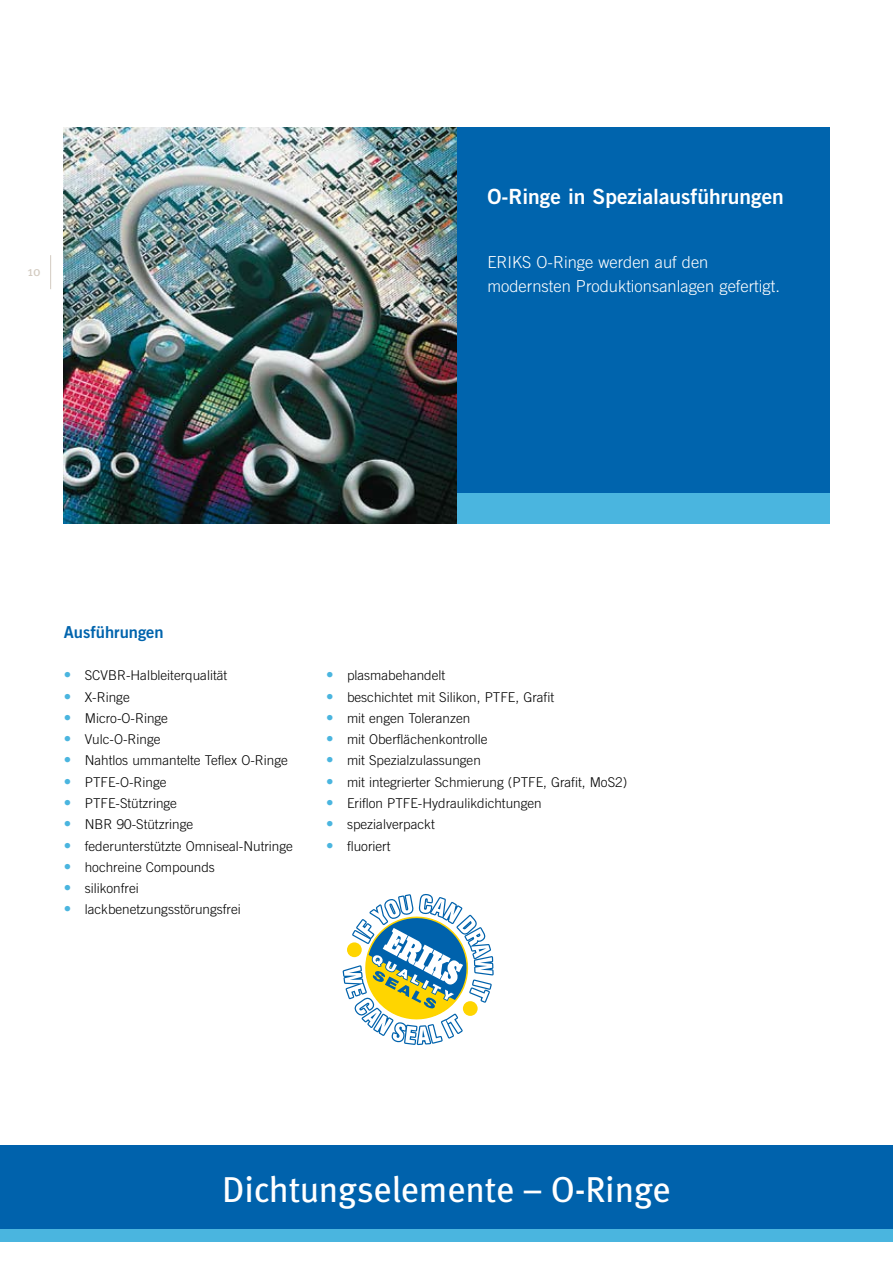
<style>
.page{position:relative;width:893px;height:1263px;background:#fff}
.page>*{position:absolute;margin:0;border:0;box-sizing:border-box;transform-origin:0 0}
.t1{font:36px "Meta";letter-spacing:-.005em;color:#fff}
.t2{font:21px "Trade Gothic LT Std Bd 2";color:#fff}
.t3{font:300 16.5px/24px "Trade Gothic LT Std";color:#fff}
.t4{font:16.5px "Trade Gothic LT Std Bd 2";color:#0064ad}
.t5{font:300 13.5px "Trade Gothic LT Std";color:#000}
.t6{font:13.5px "Meta";color:#d3cbc1}
.s1{font-size:15px;color:#4ab5df}
</style>
<div class="page">
<hr style="left:50px;top:255px;width:1px;height:34px;background:#d3cbc1">
<div style="left:0;top:1145px;width:893px;height:85px;background:#0062ac"></div>
<div style="left:0;top:1229px;width:893px;height:13px;background:#4ab5df"></div>
<img style="left:64px;top:128px;width:393px;height:396px">
<div style="left:457px;top:128px;width:372px;height:396px;background:#0064ad"></div>
<div style="left:457px;top:493px;width:372px;height:31px;background:#4ab5df"></div>
<svg style="left:342px;top:894px;width:152px;height:152px"></svg>
<p class="t6" style="left:27px;top:264px;width:15px">10</p>
<h2 class="t2" style="left:487px;top:183px;width:298px">O-Ringe in Spezialausführungen</h2>
<p class="t3" style="left:487px;top:250px;width:294px">ERIKS O-Ringe werden auf den modernsten Produktionsanlagen gefertigt.</p>
<p class="t4" style="left:64px;top:622px;width:101px">Ausführungen</p>
<p class="t5" style="left:64px;top:668px;width:165px"><span class="s1">•</span> SCVBR-Halbleiterqualität</p>
<p class="t5" style="left:64px;top:689px;width:68px"><span class="s1">•</span> X-Ringe</p>
<p class="t5" style="left:64px;top:710px;width:106px"><span class="s1">•</span> Micro-O-Ringe</p>
<p class="t5" style="left:64px;top:731px;width:98px"><span class="s1">•</span> Vulc-O-Ringe</p>
<p class="t5" style="left:64px;top:753px;width:226px"><span class="s1">•</span> Nahtlos ummantelte Teflex O-Ringe</p>
<p class="t5" style="left:64px;top:774px;width:104px"><span class="s1">•</span> PTFE-O-Ringe</p>
<p class="t5" style="left:64px;top:795px;width:115px"><span class="s1">•</span> PTFE-Stützringe</p>
<p class="t5" style="left:64px;top:816px;width:131px"><span class="s1">•</span> NBR 90-Stützringe</p>
<p class="t5" style="left:64px;top:838px;width:231px"><span class="s1">•</span> federunterstützte Omniseal-Nutringe</p>
<p class="t5" style="left:64px;top:859px;width:153px"><span class="s1">•</span> hochreine Compounds</p>
<p class="t5" style="left:64px;top:880px;width:76px"><span class="s1">•</span> silikonfrei</p>
<p class="t5" style="left:64px;top:901px;width:179px"><span class="s1">•</span> lackbenetzungsstörungsfrei</p>
<p class="t5" style="left:326px;top:668px;width:121px"><span class="s1">•</span> plasmabehandelt</p>
<p class="t5" style="left:326px;top:689px;width:230px"><span class="s1">•</span> beschichtet mit Silikon, PTFE, Grafit</p>
<p class="t5" style="left:326px;top:710px;width:146px"><span class="s1">•</span> mit engen Toleranzen</p>
<p class="t5" style="left:326px;top:731px;width:163px"><span class="s1">•</span> mit Oberflächenkontrolle</p>
<p class="t5" style="left:326px;top:753px;width:156px"><span class="s1">•</span> mit Spezialzulassungen</p>
<p class="t5" style="left:326px;top:774px;width:303px"><span class="s1">•</span> mit integrierter Schmierung (PTFE, Grafit, MoS2)</p>
<p class="t5" style="left:326px;top:795px;width:217px"><span class="s1">•</span> Eriflon PTFE-Hydraulikdichtungen</p>
<p class="t5" style="left:326px;top:816px;width:110px"><span class="s1">•</span> spezialverpackt</p>
<p class="t5" style="left:326px;top:838px;width:66px"><span class="s1">•</span> fluoriert</p>
<h1 class="t1" style="left:222px;top:1168px;width:450px">Dichtungselemente – O-Ringe</h1>
</div>
